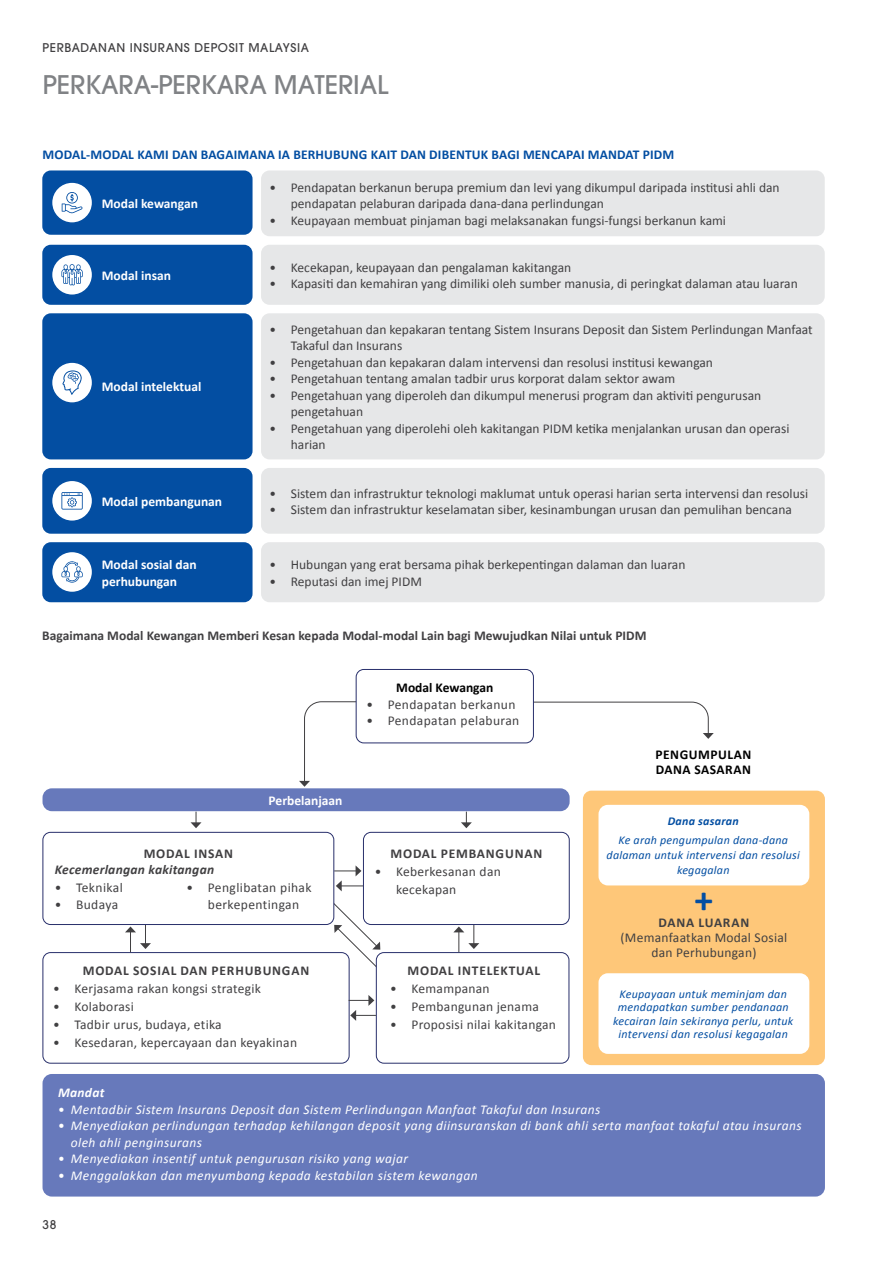
<style>
.page{position:relative;width:893px;height:1263px;background:#fff}
.page>*{position:absolute;margin:0;border:0;box-sizing:border-box;transform-origin:0 0}
.t1{font:700 37.5px "Calibri";color:#034ea2}
.t2{font:500 25.5px "Avant Garde";color:#808285}
.t3{font:13.5px/16.5px "Calibri";color:#414042}
.t4{font:italic 13.5px/16.5px "Calibri";letter-spacing:.03em;color:#fff}
.t5{font:13.5px/15px "Calibri";letter-spacing:.02em;color:#414042;text-align:center}
.t6{font:700 13.5px/16.5px "Calibri";color:#fff}
.t7{font:700 13.5px "Calibri";color:#414042}
.t8{font:13.5px/16.5px "Calibri";letter-spacing:.03em;color:#414042}
.t9{font:700 13.5px "Calibri";letter-spacing:.06em;color:#414042}
.t10{font:700 13.5px "Calibri";letter-spacing:.01em;color:#034ea2}
.t11{font:italic 700 13.5px "Calibri";letter-spacing:.02em;color:#414042}
.t12{font:700 13.5px/15px "Calibri";letter-spacing:.04em;color:#000}
.t13{font:700 13.5px "Calibri";color:#000}
.t14{font:italic 700 13.5px "Calibri";letter-spacing:.02em;color:#fff}
.t15{font:italic 12px/13.5px "Calibri";letter-spacing:.02em;color:#034ea2;text-align:center}
.t16{font:500 12px "Avant Garde";letter-spacing:.05em;color:#414042}
.t17{font:italic 700 12px "Calibri";letter-spacing:.02em;color:#034ea2}
.s1{font-style:normal}
</style>
<div class="page">
<div style="left:42px;top:170px;width:211px;height:65px;background:#034ea2;border-radius:9px"></div>
<div style="left:261px;top:170px;width:564px;height:66px;background:#e6e7e8;border-radius:9px"></div>
<div style="left:52px;top:182px;width:41px;height:41px;background:#fff;border-radius:50%"></div>
<div style="left:51px;top:181px;width:42px;height:43px;border:2px solid #034ea2;border-radius:50%"></div>
<svg style="left:62px;top:192px;width:20px;height:21px"></svg>
<div style="left:42px;top:245px;width:211px;height:60px;background:#034ea2;border-radius:9px"></div>
<div style="left:261px;top:245px;width:564px;height:60px;background:#e6e7e8;border-radius:9px"></div>
<div style="left:52px;top:254px;width:41px;height:41px;background:#fff;border-radius:50%"></div>
<div style="left:51px;top:253px;width:42px;height:43px;border:2px solid #034ea2;border-radius:50%"></div>
<svg style="left:61px;top:264px;width:22px;height:21px"></svg>
<div style="left:42px;top:542px;width:211px;height:60px;background:#034ea2;border-radius:9px"></div>
<div style="left:261px;top:542px;width:564px;height:60px;background:#e6e7e8;border-radius:9px"></div>
<div style="left:52px;top:551px;width:41px;height:41px;background:#fff;border-radius:50%"></div>
<div style="left:51px;top:551px;width:42px;height:42px;border:2px solid #034ea2;border-radius:50%"></div>
<svg style="left:61px;top:561px;width:22px;height:22px"></svg>
<div style="left:42px;top:313px;width:211px;height:146px;background:#034ea2;border-radius:9px"></div>
<div style="left:261px;top:313px;width:564px;height:146px;background:#e6e7e8;border-radius:9px"></div>
<div style="left:52px;top:362px;width:41px;height:41px;background:#fff;border-radius:50%"></div>
<div style="left:51px;top:361px;width:42px;height:43px;border:2px solid #034ea2;border-radius:50%"></div>
<svg style="left:62px;top:370px;width:20px;height:25px"></svg>
<div style="left:42px;top:468px;width:211px;height:66px;background:#034ea2;border-radius:9px"></div>
<div style="left:261px;top:468px;width:564px;height:66px;background:#e6e7e8;border-radius:9px"></div>
<div style="left:52px;top:480px;width:41px;height:41px;background:#fff;border-radius:50%"></div>
<div style="left:51px;top:479px;width:42px;height:43px;border:2px solid #034ea2;border-radius:50%"></div>
<svg style="left:61px;top:492px;width:22px;height:18px"></svg>
<svg style="left:331px;top:900px;width:50px;height:74px"></svg>
<svg style="left:533px;top:701px;width:181px;height:38px"></svg>
<svg style="left:299px;top:701px;width:101px;height:86px"></svg>
<div style="left:583px;top:791px;width:242px;height:274px;background:#fec779;border-radius:9px"></div>
<div style="left:43px;top:788px;width:527px;height:23px;background:#6779bb;border-radius:9px"></div>
<div style="left:356px;top:669px;width:177px;height:74px;background:#fff;border-radius:8px"></div>
<div style="left:356px;top:669px;width:178px;height:74px;border:1px solid #282f6b;border-radius:8px"></div>
<div style="left:376px;top:952px;width:193px;height:111px;background:#fff;border-radius:8px"></div>
<div style="left:376px;top:952px;width:193px;height:111px;border:1px solid #282f6b;border-radius:8px"></div>
<div style="left:43px;top:952px;width:306px;height:111px;background:#fff;border-radius:8px"></div>
<div style="left:43px;top:952px;width:306px;height:111px;border:1px solid #282f6b;border-radius:8px"></div>
<div style="left:43px;top:1074px;width:782px;height:122px;background:#6779bb;border-radius:9px"></div>
<div style="left:598px;top:805px;width:211px;height:80px;background:#fff;border-radius:9px"></div>
<div style="left:598px;top:973px;width:211px;height:81px;background:#fff;border-radius:9px"></div>
<svg style="left:191px;top:812px;width:10px;height:16px"></svg>
<svg style="left:334px;top:865px;width:29px;height:26px"></svg>
<svg style="left:349px;top:995px;width:27px;height:26px"></svg>
<svg style="left:453px;top:925px;width:26px;height:27px"></svg>
<svg style="left:125px;top:925px;width:26px;height:27px"></svg>
<svg style="left:461px;top:812px;width:11px;height:16px"></svg>
<div style="left:43px;top:832px;width:291px;height:92px;background:#fff;border-radius:8px"></div>
<div style="left:43px;top:832px;width:291px;height:93px;border:1px solid #282f6b;border-radius:8px"></div>
<div style="left:363px;top:832px;width:206px;height:92px;background:#fff;border-radius:8px"></div>
<div style="left:363px;top:832px;width:207px;height:93px;border:1px solid #282f6b;border-radius:8px"></div>
<p class="t16" style="left:43px;top:40px;width:268px">PERBADANAN INSURANS DEPOSIT MALAYSIA</p>
<h2 class="t2" style="left:43px;top:68px;width:347px">PERKARA-PERKARA MATERIAL</h2>
<p class="t10" style="left:43px;top:146px;width:633px">MODAL-MODAL KAMI DAN BAGAIMANA IA BERHUBUNG KAIT DAN DIBENTUK BAGI MENCAPAI MANDAT PIDM</p>
<p class="t6" style="left:102px;top:195px;width:98px">Modal kewangan</p>
<p class="t6" style="left:102px;top:267px;width:71px">Modal insan</p>
<p class="t6" style="left:102px;top:379px;width:101px">Modal intelektual</p>
<p class="t6" style="left:102px;top:493px;width:122px">Modal pembangunan</p>
<p class="t3" style="left:291px;top:179px;width:490px;text-indent:-21px">• Pendapatan berkanun berupa premium dan levi yang dikumpul daripada institusi ahli dan pendapatan pelaburan daripada dana-dana perlindungan</p>
<p class="t3" style="left:270px;top:212px;width:458px">• Keupayaan membuat pinjaman bagi melaksanakan fungsi-fungsi berkanun kami</p>
<p class="t3" style="left:270px;top:258px;width:303px">• Kecekapan, keupayaan dan pengalaman kakitangan</p>
<p class="t3" style="left:270px;top:275px;width:530px">• Kapasiti dan kemahiran yang dimiliki oleh sumber manusia, di peringkat dalaman atau luaran</p>
<p class="t3" style="left:291px;top:320px;width:523px;text-indent:-21px">• Pengetahuan dan kepakaran tentang Sistem Insurans Deposit dan Sistem Perlindungan Manfaat<br>Takaful dan Insurans</p>
<p class="t3" style="left:270px;top:353px;width:445px">• Pengetahuan dan kepakaran dalam intervensi dan resolusi institusi kewangan</p>
<p class="t3" style="left:270px;top:370px;width:407px">• Pengetahuan tentang amalan tadbir urus korporat dalam sektor awam</p>
<p class="t3" style="left:291px;top:386px;width:472px;text-indent:-21px">• Pengetahuan yang diperoleh dan dikumpul menerusi program dan aktiviti pengurusan pengetahuan</p>
<p class="t3" style="left:291px;top:419px;width:500px;text-indent:-21px">• Pengetahuan yang diperolehi oleh kakitangan PIDM ketika menjalankan urusan dan operasi harian</p>
<p class="t3" style="left:270px;top:484px;width:540px">• Sistem dan infrastruktur teknologi maklumat untuk operasi harian serta intervensi dan resolusi</p>
<p class="t3" style="left:270px;top:501px;width:524px">• Sistem dan infrastruktur keselamatan siber, kesinambungan urusan dan pemulihan bencana</p>
<p class="t6" style="left:102px;top:556px;width:96px">Modal sosial dan perhubungan</p>
<p class="t3" style="left:270px;top:556px;width:417px">• Hubungan yang erat bersama pihak berkepentingan dalaman dan luaran</p>
<p class="t3" style="left:270px;top:572px;width:154px">• Reputasi dan imej PIDM</p>
<p class="t7" style="left:42px;top:627px;width:606px">Bagaimana Modal Kewangan Memberi Kesan kepada Modal-modal Lain bagi Mewujudkan Nilai untuk PIDM</p>
<p class="t13" style="left:396px;top:679px;width:99px">Modal Kewangan</p>
<p class="t8" style="left:366px;top:695px;width:151px">• Pendapatan berkanun</p>
<p class="t8" style="left:366px;top:712px;width:154px">• Pendapatan pelaburan</p>
<p class="t6" style="left:269px;top:792px;width:75px">Perbelanjaan</p>
<p class="t9" style="left:144px;top:844px;width:91px">MODAL INSAN</p>
<p class="t11" style="left:55px;top:860px;width:161px">Kecemerlangan kakitangan</p>
<p class="t8" style="left:55px;top:879px;width:69px">• Teknikal</p>
<p class="t3" style="left:55px;top:895px;width:65px">• Budaya</p>
<p class="t8" style="left:208px;top:879px;width:105px;text-indent:-21px">• Penglibatan pihak berkepentingan</p>
<p class="t9" style="left:390px;top:844px;width:153px">MODAL PEMBANGUNAN</p>
<p class="t5" style="left:396px;top:861px;width:106px;line-height:18px;text-align:left;text-indent:-21px">• Keberkesanan dan kecekapan</p>
<p class="t12" style="left:655px;top:747px;width:97px">PENGUMPULAN<br>DANA SASARAN</p>
<p class="t17" style="left:668px;top:812px;width:72px">Dana sasaran</p>
<p class="t15" style="left:607px;top:832px;width:195px;line-height:15px">Ke arah pengumpulan dana-dana dalaman untuk intervensi dan resolusi kegagalan</p>
<h1 class="t1" style="left:695px;top:876px;width:20px">+</h1>
<p class="t9" style="left:659px;top:914px;width:92px">DANA LUARAN</p>
<p class="t5" style="left:621px;top:929px;width:168px">(Memanfaatkan Modal Sosial dan Perhubungan)</p>
<p class="t9" style="left:83px;top:962px;width:228px">MODAL SOSIAL DAN PERHUBUNGAN</p>
<p class="t5" style="left:53px;top:981px;width:209px">• Kerjasama rakan kongsi strategik</p>
<p class="t5" style="left:53px;top:999px;width:82px">• Kolaborasi</p>
<p class="t5" style="left:53px;top:1017px;width:170px">• Tadbir urus, budaya, etika</p>
<p class="t5" style="left:53px;top:1035px;width:245px">• Kesedaran, kepercayaan dan keyakinan</p>
<p class="t14" style="left:58px;top:1083px;width:48px">Mandat</p>
<p class="t4" style="left:58px;top:1100px;width:544px"><span class="s1">•</span> Mentadbir Sistem Insurans Deposit dan Sistem Perlindungan Manfaat Takaful dan Insurans</p>
<p class="t4" style="left:71px;top:1117px;width:732px;text-indent:-13px"><span class="s1">•</span> Menyediakan perlindungan terhadap kehilangan deposit yang diinsuranskan di bank ahli serta manfaat takaful atau insurans oleh ahli penginsurans</p>
<p class="t4" style="left:58px;top:1150px;width:352px"><span class="s1">•</span> Menyediakan insentif untuk pengurusan risiko yang wajar</p>
<p class="t4" style="left:58px;top:1166px;width:421px"><span class="s1">•</span> Menggalakkan dan menyumbang kepada kestabilan sistem kewangan</p>
<p class="t9" style="left:407px;top:962px;width:134px">MODAL INTELEKTUAL</p>
<p class="t5" style="left:390px;top:981px;width:101px">• Kemampanan</p>
<p class="t5" style="left:390px;top:999px;width:150px">• Pembangunan jenama</p>
<p class="t5" style="left:390px;top:1017px;width:167px">• Proposisi nilai kakitangan</p>
<p class="t15" style="left:613px;top:987px;width:182px">Keupayaan untuk meminjam dan mendapatkan sumber pendanaan kecairan lain sekiranya perlu, untuk intervensi dan resolusi kegagalan</p>
<p class="t16" style="left:43px;top:1217px;width:15px">38</p>
</div>
